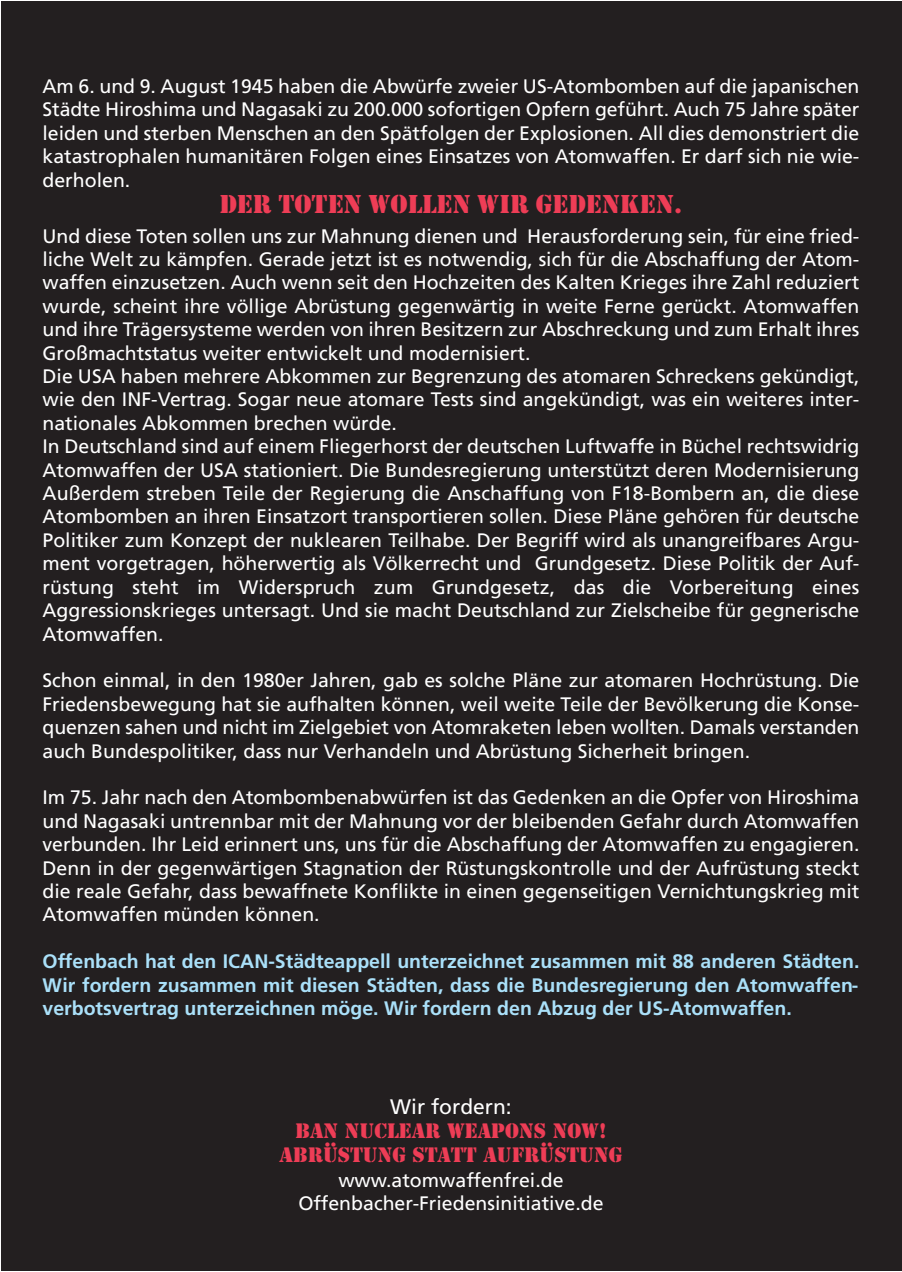
<style>
.page{position:relative;width:902px;height:1272px;background:#fff}
.page>*{position:absolute;margin:0;border:0;box-sizing:border-box;transform-origin:0 0}
.t1{font:27px "Stencil";color:#ee3d56}
.t2{font:21px "Frutiger";color:#fff}
.t3{font:19.5px/23.4px "Frutiger";color:#fff;text-align:justify}
.t4{font:700 19.5px/23.4px "Frutiger";color:#aae0f9;text-align:justify}
.t5{font:19.5px/24.6px "Stencil Std";color:#ee3d56;text-align:center}
</style>
<div class="page">
<div style="left:1px;top:1px;width:900px;height:1269px;background:#231f20"></div>
<p class="t3" style="left:43px;top:76px;width:818px">Am 6. und 9. August 1945 haben die Abwürfe zweier US-Atombomben auf die japanischen Städte Hiroshima und Nagasaki zu 200.000 sofortigen Opfern geführt. Auch 75 Jahre später leiden und sterben Menschen an den Spätfolgen der Explosionen. All dies demonstriert die katastrophalen humanitären Folgen eines Einsatzes von Atomwaffen. Er darf sich nie wie&shy;derholen.</p>
<h1 class="t1" style="left:219px;top:188px;width:464px">DER TOTEN WOLLEN WIR GEDENKEN.</h1>
<p class="t3" style="left:43px;top:225px;width:818px;text-align:left">Und diese Toten sollen uns zur Mahnung dienen und Herausforderung sein, für eine fried&shy;liche Welt zu kämpfen. Gerade jetzt ist es notwendig, sich für die Abschaffung der Atom&shy;waffen einzusetzen. Auch wenn seit den Hochzeiten des Kalten Krieges ihre Zahl reduziert wurde, scheint ihre völlige Abrüstung gegenwärtig in weite Ferne gerückt. Atomwaffen und ihre Trägersysteme werden von ihren Besitzern zur Abschreckung und zum Erhalt ihres Großmachtstatus weiter entwickelt und modernisiert.<br>Die USA haben mehrere Abkommen zur Begrenzung des atomaren Schreckens gekündigt, wie den INF-Vertrag. Sogar neue atomare Tests sind angekündigt, was ein weiteres inter&shy;nationales Abkommen brechen würde.<br>In Deutschland sind auf einem Fliegerhorst der deutschen Luftwaffe in Büchel rechtswidrig Atomwaffen der USA stationiert. Die Bundesregierung unterstützt deren Modernisierung Außerdem streben Teile der Regierung die Anschaffung von F18-Bombern an, die diese Atombomben an ihren Einsatzort transportieren sollen. Diese Pläne gehören für deutsche Politiker zum Konzept der nuklearen Teilhabe. Der Begriff wird als unangreifbares Argu&shy;ment vorgetragen, höherwertig als Völkerrecht und Grundgesetz. Diese Politik der Auf&shy;rüstung steht im Widerspruch zum Grundgesetz, das die Vorbereitung eines Aggressionskrieges untersagt. Und sie macht Deutschland zur Zielscheibe für gegnerische Atomwaffen.</p>
<p class="t3" style="left:43px;top:670px;width:818px">Schon einmal, in den 1980er Jahren, gab es solche Pläne zur atomaren Hochrüstung. Die Friedensbewegung hat sie aufhalten können, weil weite Teile der Bevölkerung die Konse&shy;quenzen sahen und nicht im Zielgebiet von Atomraketen leben wollten. Damals verstanden auch Bundespolitiker, dass nur Verhandeln und Abrüstung Sicherheit bringen.</p>
<p class="t3" style="left:43px;top:787px;width:818px">Im 75. Jahr nach den Atombombenabwürfen ist das Gedenken an die Opfer von Hiroshima und Nagasaki untrennbar mit der Mahnung vor der bleibenden Gefahr durch Atomwaffen verbunden. Ihr Leid erinnert uns, uns für die Abschaffung der Atomwaffen zu engagieren.<br>Denn in der gegenwärtigen Stagnation der Rüstungskontrolle und der Aufrüstung steckt die reale Gefahr, dass bewaffnete Konflikte in einen gegenseitigen Vernichtungskrieg mit Atomwaffen münden können.</p>
<p class="t4" style="left:43px;top:951px;width:818px">Offenbach hat den ICAN-Städteappell unterzeichnet zusammen mit 88 anderen Städten.<br>Wir fordern zusammen mit diesen Städten, dass die Bundesregierung den Atomwaffen&shy;verbotsvertrag unterzeichnen möge. Wir fordern den Abzug der US-Atomwaffen.</p>
<p class="t2" style="left:390px;top:1097px;width:123px">Wir fordern:</p>
<p class="t5" style="left:279px;top:1118px;width:344px">BAN NUCLEAR WEAPONS NOW!<br>ABRÜSTUNG STATT AUFRÜSTUNG</p>
<p class="t3" style="left:298px;top:1169px;width:306px;text-align:center">www.atomwaffenfrei.de<br>Offenbacher-Friedensinitiative.de</p>
</div>
